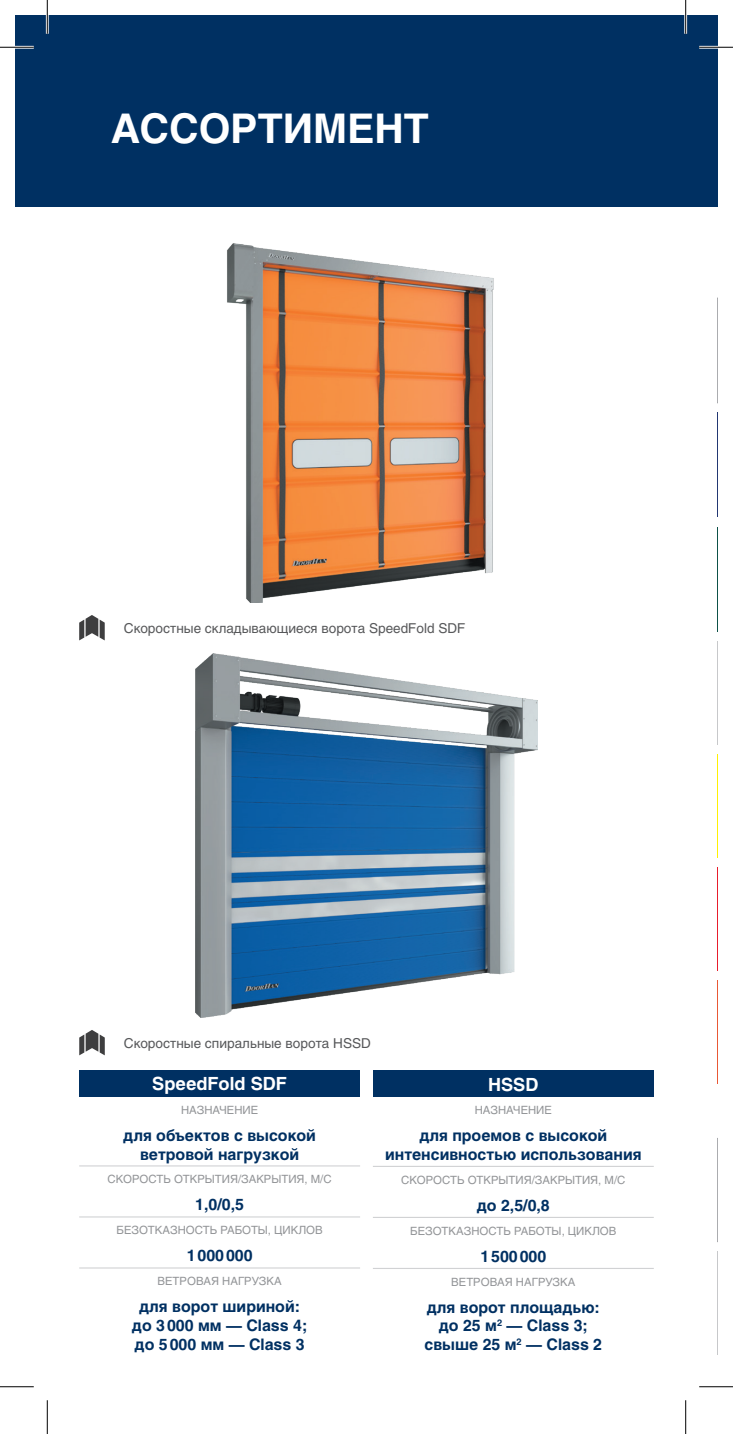
<style>
.page{position:relative;width:733px;height:1434px;background:#fff}
.page>*{position:absolute;margin:0;border:0;box-sizing:border-box;transform-origin:0 0}
.t1{font:700 40.5px "Helios";color:#fff}
.t2{font:700 18px "Helios";color:#fff}
.t3{font:700 15.75px/18.9px "Helios";color:#003062;text-align:center}
.t4{font:13.5px "Helios";color:#57585a}
.t5{font:11.25px "Helios";color:#939598}
</style>
<div class="page">
<div style="left:15px;top:15px;width:702px;height:192px;background:#003062"></div>
<img style="left:227px;top:243px;width:267px;height:359px">
<img style="left:196px;top:653px;width:341px;height:364px">
<svg style="left:79px;top:615px;width:26px;height:25px"></svg>
<svg style="left:79px;top:1030px;width:26px;height:25px"></svg>
<div style="left:79px;top:1070px;width:281px;height:26px;background:#003062"></div>
<hr style="left:79px;top:1165px;width:281px;height:1px;background:#d1d2d4">
<hr style="left:79px;top:1216px;width:281px;height:1px;background:#d1d2d4">
<hr style="left:79px;top:1267px;width:281px;height:1px;background:#d1d2d4">
<div style="left:373px;top:1070px;width:280px;height:27px;background:#003062"></div>
<hr style="left:373px;top:1166px;width:280px;height:1px;background:#d1d2d4">
<hr style="left:373px;top:1217px;width:280px;height:1px;background:#d1d2d4">
<hr style="left:373px;top:1268px;width:280px;height:1px;background:#d1d2d4">
<svg style="left:717px;top:298px;width:1px;height:105px"></svg>
<svg style="left:717px;top:1138px;width:1px;height:104px"></svg>
<svg style="left:717px;top:606px;width:1px;height:26px"></svg>
<hr style="left:0;top:46px;width:34px;height:3px;background:#fff">
<hr style="left:699px;top:46px;width:33px;height:3px;background:#fff">
<hr style="left:46px;top:0;width:3px;height:34px;background:#fff">
<hr style="left:684px;top:0;width:2px;height:34px;background:#fff">
<hr style="left:0;top:47px;width:34px;height:1px;background:#000">
<hr style="left:699px;top:47px;width:33px;height:1px;background:#000">
<hr style="left:0;top:1386px;width:34px;height:1px;background:#000">
<hr style="left:699px;top:1386px;width:33px;height:1px;background:#000">
<hr style="left:47px;top:0;width:1px;height:34px;background:#000">
<hr style="left:47px;top:1400px;width:1px;height:34px;background:#000">
<hr style="left:685px;top:0;width:1px;height:34px;background:#000">
<hr style="left:685px;top:1400px;width:1px;height:34px;background:#000">
<h1 class="t1" style="left:111px;top:105px;width:319px">АССОРТИМЕНТ</h1>
<p class="t4" style="left:124px;top:620px;width:343px">Скоростные складывающиеся ворота SpeedFold SDF</p>
<p class="t4" style="left:124px;top:1036px;width:248px">Скоростные спиральные ворота HSSD</p>
<p class="t2" style="left:152px;top:1073px;width:136px">SpeedFold SDF</p>
<p class="t5" style="left:181px;top:1103px;width:79px">НАЗНАЧЕНИЕ</p>
<p class="t3" style="left:123px;top:1125px;width:194px">для объектов с высокой ветровой нагрузкой</p>
<p class="t5" style="left:108px;top:1172px;width:225px">СКОРОСТЬ ОТКРЫТИЯ/ЗАКРЫТИЯ, М/С</p>
<p class="t3" style="left:195px;top:1195px;width:50px">1,0/0,5</p>
<p class="t5" style="left:116px;top:1223px;width:208px">БЕЗОТКАЗНОСТЬ РАБОТЫ, ЦИКЛОВ</p>
<p class="t3" style="left:187px;top:1246px;width:67px">1000000</p>
<p class="t5" style="left:157px;top:1274px;width:126px">ВЕТРОВАЯ НАГРУЗКА</p>
<p class="t3" style="left:132px;top:1297px;width:177px">для ворот шириной: до 3000 мм — Class 4; до 5000 мм — Class 3</p>
<p class="t2" style="left:488px;top:1074px;width:52px">HSSD</p>
<p class="t5" style="left:474px;top:1103px;width:79px">НАЗНАЧЕНИЕ</p>
<p class="t3" style="left:385px;top:1126px;width:258px">для проемов с высокой интенсивностью использования</p>
<p class="t5" style="left:401px;top:1173px;width:225px">СКОРОСТЬ ОТКРЫТИЯ/ЗАКРЫТИЯ, М/С</p>
<p class="t3" style="left:476px;top:1196px;width:74px">до 2,5/0,8</p>
<p class="t5" style="left:410px;top:1224px;width:208px">БЕЗОТКАЗНОСТЬ РАБОТЫ, ЦИКЛОВ</p>
<p class="t3" style="left:480px;top:1247px;width:67px">1500000</p>
<p class="t5" style="left:451px;top:1275px;width:126px">ВЕТРОВАЯ НАГРУЗКА</p>
<p class="t3" style="left:424px;top:1297px;width:179px">для ворот площадью: до 25 м<sup>2</sup> — Class 3; свыше 25 м<sup>2</sup> — Class 2</p>
</div>
